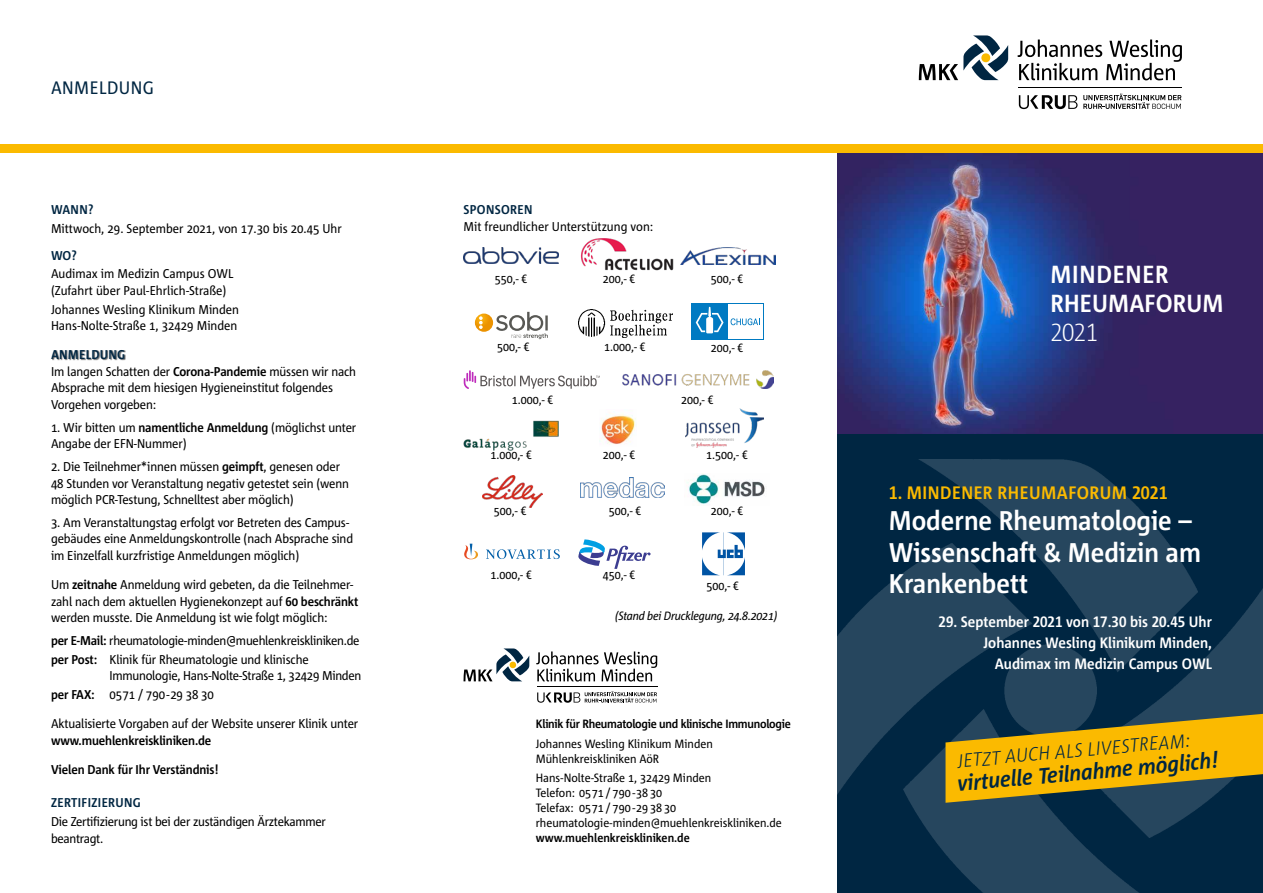
<style>
.page{position:relative;width:1263px;height:893px;background:#fff}
.page>*{position:absolute;margin:0;border:0;box-sizing:border-box;transform-origin:0 0}
.t1{font:700 27px/31.5px "Corpid C1 s S Cd";color:#fff}
.t2{font:700 24.75px/28.8px "Corpid C1 s S Cd";letter-spacing:-.02em;color:#fff}
.t3{font:300 24.75px "Corpid C1 s S Cd";color:#fff}
.t4{font:italic 700 22.2px "Corpid C1 s S Cd";color:#002642}
.t5{font:italic 300 19.05px "Corpid C1 s S Cd";color:#002642}
.t6{font:700 18px "Corpid C1 s S Cd";color:#fbba00}
.t7{font:18px "Corpid C1 s S Cd";color:#002642}
.t8{font:700 15px/21px "Corpid C1 s S Cd";color:#fff;text-align:right}
.t9{font:12.75px/16.5px "Corpid C1 s S Cd";letter-spacing:-.01em;color:#000}
.t10{font:700 12.75px "Corpid C1 s S Cd";letter-spacing:-.01em;color:#000}
.t11{font:700 12.75px "Corpid C1 s S Cd";color:#002642}
.t12{font:12px/15px "Corpid C1 s S Cd";color:#000}
.t13{font:700 12px "Corpid C1 s S Cd";letter-spacing:-.02em;color:#000}
.t14{font:italic 12px "Corpid C1 s S Cd";letter-spacing:-.02em;color:#000}
.t15{font:700 12px "Corpid C1 s S Cd";color:#000}
.s1{font-weight:700}
</style>
<div class="page">
<div style="left:838px;top:434px;width:425px;height:459px;background:#002642"></div>
<div style="left:0;top:145px;width:1263px;height:8px;background:#fbba00"></div>
<img style="left:838px;top:459px;width:425px;height:434px">
<svg style="left:919px;top:35px;width:89px;height:45px"></svg>
<svg style="left:1018px;top:40px;width:164px;height:40px"></svg>
<hr style="left:1019px;top:87px;width:163px;height:1px;background:#000">
<svg style="left:1019px;top:95px;width:58px;height:14px"></svg>
<svg style="left:1083px;top:94px;width:98px;height:15px"></svg>
<svg style="left:463px;top:648px;width:66px;height:33px"></svg>
<svg style="left:536px;top:651px;width:121px;height:31px"></svg>
<hr style="left:537px;top:687px;width:120px;height:1px;background:#000">
<svg style="left:537px;top:691px;width:120px;height:12px"></svg>
<img style="left:838px;top:153px;width:425px;height:281px">
<img style="left:687px;top:473px;width:78px;height:31px">
<img style="left:463px;top:247px;width:96px;height:16px">
<svg style="left:702px;top:532px;width:43px;height:43px"></svg>
<img style="left:578px;top:310px;width:95px;height:28px">
<img style="left:686px;top:409px;width:78px;height:38px">
<img style="left:482px;top:475px;width:60px;height:33px">
<div style="left:691px;top:303px;width:73px;height:37px;background:#007ac2"></div>
<div style="left:728px;top:304px;width:35px;height:35px;background:#fff"></div>
<svg style="left:696px;top:307px;width:27px;height:26px"></svg>
<svg style="left:730px;top:318px;width:30px;height:7px"></svg>
<img style="left:581px;top:238px;width:92px;height:33px">
<img style="left:680px;top:247px;width:95px;height:17px">
<img style="left:463px;top:420px;width:95px;height:30px">
<img style="left:599px;top:413px;width:37px;height:31px">
<img style="left:580px;top:478px;width:84px;height:19px">
<svg style="left:578px;top:539px;width:73px;height:30px"></svg>
<img style="left:623px;top:371px;width:151px;height:17px">
<svg style="left:475px;top:312px;width:73px;height:27px"></svg>
<svg style="left:464px;top:370px;width:136px;height:19px"></svg>
<svg style="left:464px;top:544px;width:96px;height:15px"></svg>
<div style="left:43px;top:341px;width:91px;height:28px;background:#fff;opacity:.75"></div>
<svg style="left:945px;top:714px;width:318px;height:89px;background:#b0901a"></svg>
<h3 class="t7" style="left:51px;top:76px;width:105px">ANMELDUNG</h3>
<p class="t11" style="left:51px;top:202px;width:44px">WANN?</p>
<p class="t9" style="left:51px;top:220px;width:292px">Mittwoch, 29. September 2021, von 17.30 bis 20.45 Uhr</p>
<p class="t11" style="left:51px;top:247px;width:27px">WO?</p>
<p class="t9" style="left:51px;top:265px;width:184px">Audimax im Medizin Campus OWL (Zufahrt über Paul-Ehrlich-Straße)</p>
<p class="t9" style="left:51px;top:300px;width:190px">Johannes Wesling Klinikum Minden<br>Hans-Nolte-Straße 1, 32429 Minden</p>
<p class="t9" style="left:51px;top:363px;width:307px">Im langen Schatten der <span class="s1">Corona-Pandemie</span> müssen wir nach<br>Absprache mit dem hiesigen Hygieneinstitut folgendes<br>Vorgehen vorgeben:</p>
<p class="t9" style="left:51px;top:419px;width:307px">1. Wir bitten um <span class="s1">namentliche Anmeldung</span> (möglichst unter<br>Angabe der EFN-Nummer)</p>
<p class="t9" style="left:51px;top:458px;width:299px">2. Die Teilnehmer*innen müssen <span class="s1">geimpft</span>, genesen oder<br>48 Stunden vor Veranstaltung negativ getestet sein (wenn möglich PCR-Testung, Schnelltest aber möglich)</p>
<p class="t9" style="left:51px;top:514px;width:304px">3. Am Veranstaltungstag erfolgt vor Betreten des Campus&shy;gebäudes eine Anmeldungskontrolle (nach Absprache sind im Einzelfall kurzfristige Anmeldungen möglich)</p>
<p class="t9" style="left:51px;top:576px;width:309px">Um <span class="s1">zeitnahe</span> Anmeldung wird gebeten, da die Teilnehmer&shy;zahl nach dem aktuellen Hygienekonzept auf <span class="s1">60 beschränkt </span>werden musste. Die Anmeldung ist wie folgt möglich:</p>
<p class="t9" style="left:51px;top:631px;width:310px;line-height:18.6px"><span class="s1">per E-Mail:</span> rheumatologie-minden@muehlenkreiskliniken.de <span class="s1">per Post:</span> Klinik für Rheumatologie und klinische</p>
<p class="t9" style="left:51px;top:666px;width:312px;line-height:18.6px;text-indent:58px">Immunologie, Hans-Nolte-Straße 1, 32429 Minden <span class="s1">per FAX:</span> 0571 / 790-29 38 30</p>
<p class="t9" style="left:51px;top:715px;width:309px">Aktualisierte Vorgaben auf der Website unserer Klinik unter</p>
<p class="t10" style="left:51px;top:732px;width:162px">www.muehlenkreiskliniken.de</p>
<p class="t10" style="left:51px;top:761px;width:169px">Vielen Dank für Ihr Verständnis!</p>
<p class="t11" style="left:51px;top:795px;width:92px">ZERTIFIZIERUNG</p>
<p class="t9" style="left:51px;top:813px;width:276px">Die Zertifizierung ist bei der zuständigen Ärztekammer beantragt.</p>
<p class="t11" style="left:51px;top:346px;width:76px">ANMELDUNG</p>
<p class="t11" style="left:463px;top:202px;width:71px">SPONSOREN</p>
<p class="t9" style="left:463px;top:217px;width:191px">Mit freundlicher Unterstützung von:</p>
<p class="t12" style="left:495px;top:271px;width:34px">550,- €</p>
<p class="t12" style="left:497px;top:339px;width:34px">500,- €</p>
<p class="t12" style="left:603px;top:271px;width:34px">200,- €</p>
<p class="t12" style="left:711px;top:271px;width:34px">500,- €</p>
<p class="t12" style="left:604px;top:339px;width:43px">1.000,- €</p>
<p class="t12" style="left:711px;top:340px;width:34px">200,- €</p>
<p class="t12" style="left:512px;top:392px;width:43px">1.000,- €</p>
<p class="t12" style="left:681px;top:392px;width:34px">200,- €</p>
<p class="t12" style="left:490px;top:447px;width:43px">1.000,- €</p>
<p class="t12" style="left:603px;top:447px;width:34px">200,- €</p>
<p class="t12" style="left:706px;top:447px;width:43px">1.500,- €</p>
<p class="t12" style="left:494px;top:503px;width:34px">500,- €</p>
<p class="t12" style="left:609px;top:503px;width:34px">500,- €</p>
<p class="t12" style="left:711px;top:503px;width:34px">200,- €</p>
<p class="t12" style="left:490px;top:567px;width:43px">1.000,- €</p>
<p class="t12" style="left:603px;top:567px;width:34px">450,- €</p>
<p class="t12" style="left:706px;top:578px;width:34px">500,- €</p>
<p class="t14" style="left:615px;top:608px;width:164px">(Stand bei Drucklegung, 24.8.2021)</p>
<p class="t13" style="left:536px;top:717px;width:256px">Klinik für Rheumatologie und klinische Immunologie</p>
<p class="t12" style="left:536px;top:736px;width:178px">Johannes Wesling Klinikum Minden<br>Mühlenkreiskliniken AöR</p>
<p class="t12" style="left:536px;top:770px;width:247px">Hans-Nolte-Straße 1, 32429 Minden<br>Telefon: 0571 / 790-38 30<br>Telefax: 0571 / 790-29 38 30 rheumatologie-minden@muehlenkreiskliniken.de</p>
<p class="t15" style="left:536px;top:830px;width:156px">www.muehlenkreiskliniken.de</p>
<h2 class="t2" style="left:1050px;top:259px;width:175px">MINDENER<br>RHEUMAFORUM</h2>
<h2 class="t3" style="left:1050px;top:316px;width:49px">2021</h2>
<h3 class="t6" style="left:889px;top:481px;width:281px">1. MINDENER RHEUMAFORUM 2021</h3>
<h1 class="t1" style="left:889px;top:504px;width:314px">Moderne Rheumatologie –<br>Wissenschaft &amp; Medizin am<br>Krankenbett</h1>
<p class="t8" style="left:938px;top:611px;width:275px">29. September 2021 von 17.30 bis 20.45 Uhr<br>Johannes Wesling Klinikum Minden,<br>Audimax im Medizin Campus OWL</p>
<h3 class="t5" style="left:956px;top:749px;width:235px;rotate:-5deg">JETZT AUCH ALS LIVESTREAM:</h3>
<h3 class="t4" style="left:956px;top:769px;width:263px;rotate:-5deg">virtuelle Teilnahme möglich!</h3>
</div>
